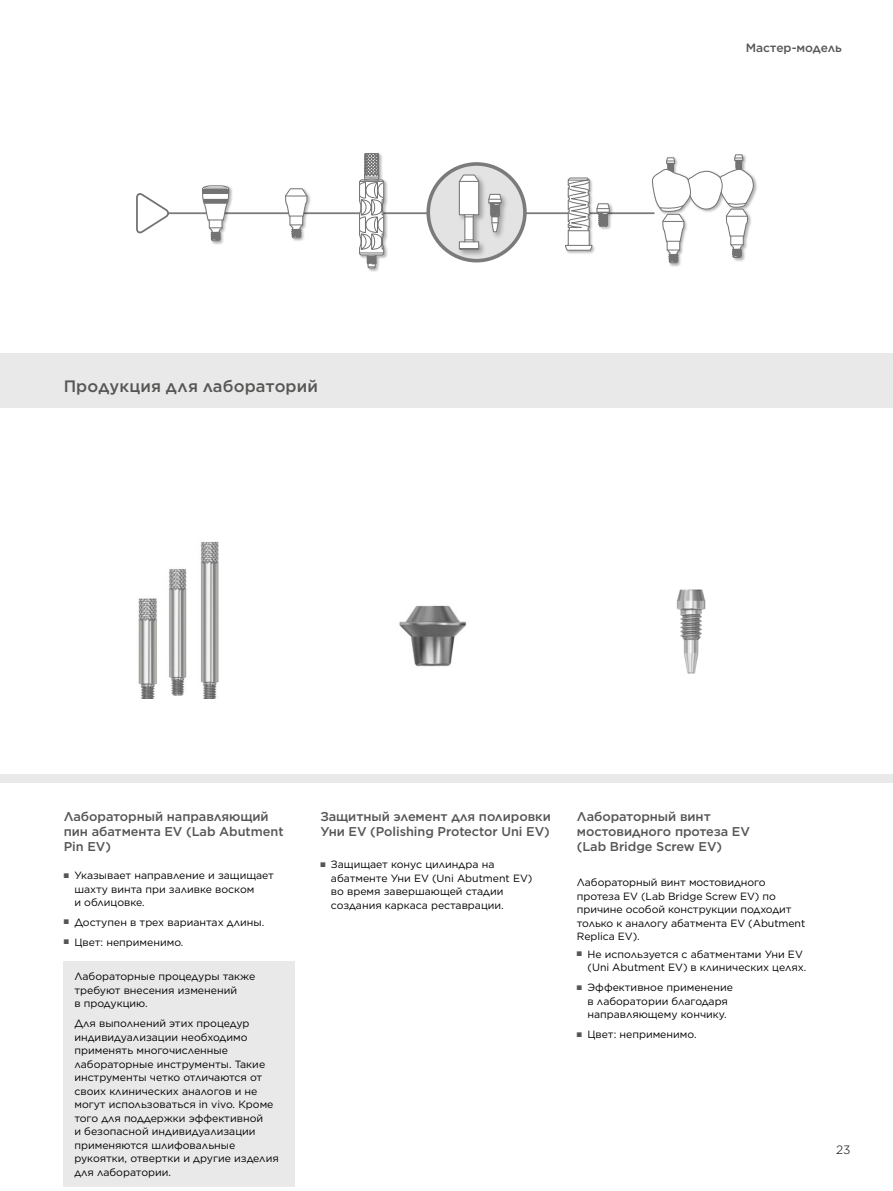
<style>
.page{position:relative;width:893px;height:1191px;background:#fff}
.page>*{position:absolute;margin:0;border:0;box-sizing:border-box;transform-origin:0 0}
.t1{font:500 16.5px "Gotham";letter-spacing:.005em;color:#565655}
.t2{font:500 12.75px/15px "Gotham";letter-spacing:-.005em;color:#565655}
.t3{font:500 12px "Gotham";letter-spacing:-.005em;color:#565655}
.t4{font:300 12px "Gotham";color:#000}
.t5{font:10.5px/13.5px "Gotham";color:#000}
.s1{color:#565655}
</style>
<div class="page">
<div style="left:0;top:353px;width:893px;height:429px;background:#e9e9e9"></div>
<div style="left:0;top:408px;width:893px;height:366px;background:#fff"></div>
<img style="left:138px;top:598px;width:19px;height:100px">
<img style="left:169px;top:569px;width:18px;height:127px">
<img style="left:200px;top:541px;width:19px;height:157px">
<img style="left:676px;top:589px;width:30px;height:85px">
<img style="left:399px;top:605px;width:67px;height:62px">
<div style="left:64px;top:961px;width:231px;height:225px;background:#e9e9e9"></div>
<hr style="left:158px;top:212px;width:496px;height:2px;background:#7b7b7b">
<div style="left:428px;top:164px;width:97px;height:97px;background:#e3e3e3;border-radius:50%"></div>
<div style="left:426px;top:162px;width:101px;height:100px;border:4px solid #7b7b7b;border-radius:50%"></div>
<svg style="left:136px;top:193px;width:35px;height:40px"></svg>
<div style="left:201px;top:185px;width:32px;height:60px;background:#000;opacity:.3"></div>
<svg style="left:202px;top:185px;width:27px;height:56px"></svg>
<div style="left:358px;top:152px;width:30px;height:120px;background:#000;opacity:.3"></div>
<svg style="left:359px;top:153px;width:25px;height:115px"></svg>
<div style="left:285px;top:187px;width:26px;height:55px;background:#000;opacity:.3"></div>
<svg style="left:285px;top:188px;width:22px;height:50px"></svg>
<div style="left:487px;top:193px;width:22px;height:47px;background:#000;opacity:.3"></div>
<svg style="left:488px;top:194px;width:14px;height:38px"></svg>
<div style="left:596px;top:202px;width:17px;height:29px;background:#000;opacity:.3"></div>
<div style="left:458px;top:173px;width:28px;height:84px;background:#000;opacity:.3"></div>
<svg style="left:459px;top:175px;width:20px;height:75px"></svg>
<div style="left:565px;top:177px;width:32px;height:77px;background:#000;opacity:.3"></div>
<svg style="left:565px;top:178px;width:45px;height:73px"></svg>
<div style="left:651px;top:154px;width:107px;height:113px;background:#000;opacity:.3"></div>
<svg style="left:652px;top:154px;width:102px;height:109px"></svg>
<h1 class="t1" style="left:64px;top:375px;width:256px">Продукция для лабораторий</h1>
<p class="t3" style="left:746px;top:40px;width:98px">Мастер-модель</p>
<p class="t2" style="left:64px;top:808px;width:221px">Лабораторный направляющий пин абатмента EV (Lab Abutment<br>Pin EV)</p>
<p class="t5" style="left:74px;top:868px;width:201px;text-indent:-11px"><span class="s1">■</span> Указывает направление и защищает шахту винта при заливке воском<br>и облицовке.</p>
<p class="t5" style="left:64px;top:915px;width:202px"><span class="s1">■</span> Доступен в трех вариантах длины.</p>
<p class="t5" style="left:64px;top:935px;width:121px"><span class="s1">■</span> Цвет: неприменимо.</p>
<p class="t5" style="left:74px;top:969px;width:182px">Лабораторные процедуры также требуют внесения изменений<br>в продукцию.</p>
<p class="t5" style="left:74px;top:1016px;width:206px">Для выполнений этих процедур индивидуализации необходимо применять многочисленные лабораторные инструменты. Такие инструменты четко отличаются от своих клинических аналогов и не могут использоваться in vivo. Кроме того для поддержки эффективной<br>и безопасной индивидуализации применяются шлифовальные рукоятки, отвертки и другие изделия для лаборатории.</p>
<p class="t2" style="left:320px;top:808px;width:232px">Защитный элемент для полировки<br>Уни EV (Polishing Protector Uni EV)</p>
<p class="t5" style="left:331px;top:857px;width:203px;text-indent:-11px"><span class="s1">■</span> Защищает конус цилиндра на абатменте Уни EV (Uni Abutment EV) во время завершающей стадии создания каркаса реставрации.</p>
<p class="t2" style="left:577px;top:808px;width:175px">Лабораторный винт мостовидного протеза EV (Lab Bridge Screw EV)</p>
<p class="t5" style="left:577px;top:875px;width:230px">Лабораторный винт мостовидного протеза EV (Lab Bridge Screw EV) по причине особой конструкции подходит только к аналогу абатмента EV (Abutment<br>Replica EV).</p>
<p class="t5" style="left:587px;top:947px;width:220px;text-indent:-11px"><span class="s1">■</span> Не используется с абатментами Уни EV (Uni Abutment EV) в клинических целях.</p>
<p class="t5" style="left:577px;top:980px;width:158px;text-align:center"><span class="s1">■</span> Эффективное применение в лаборатории благодаря направляющему кончику.</p>
<p class="t5" style="left:577px;top:1027px;width:121px"><span class="s1">■</span> Цвет: неприменимо.</p>
<p class="t4" style="left:836px;top:1142px;width:16px">23</p>
</div>
